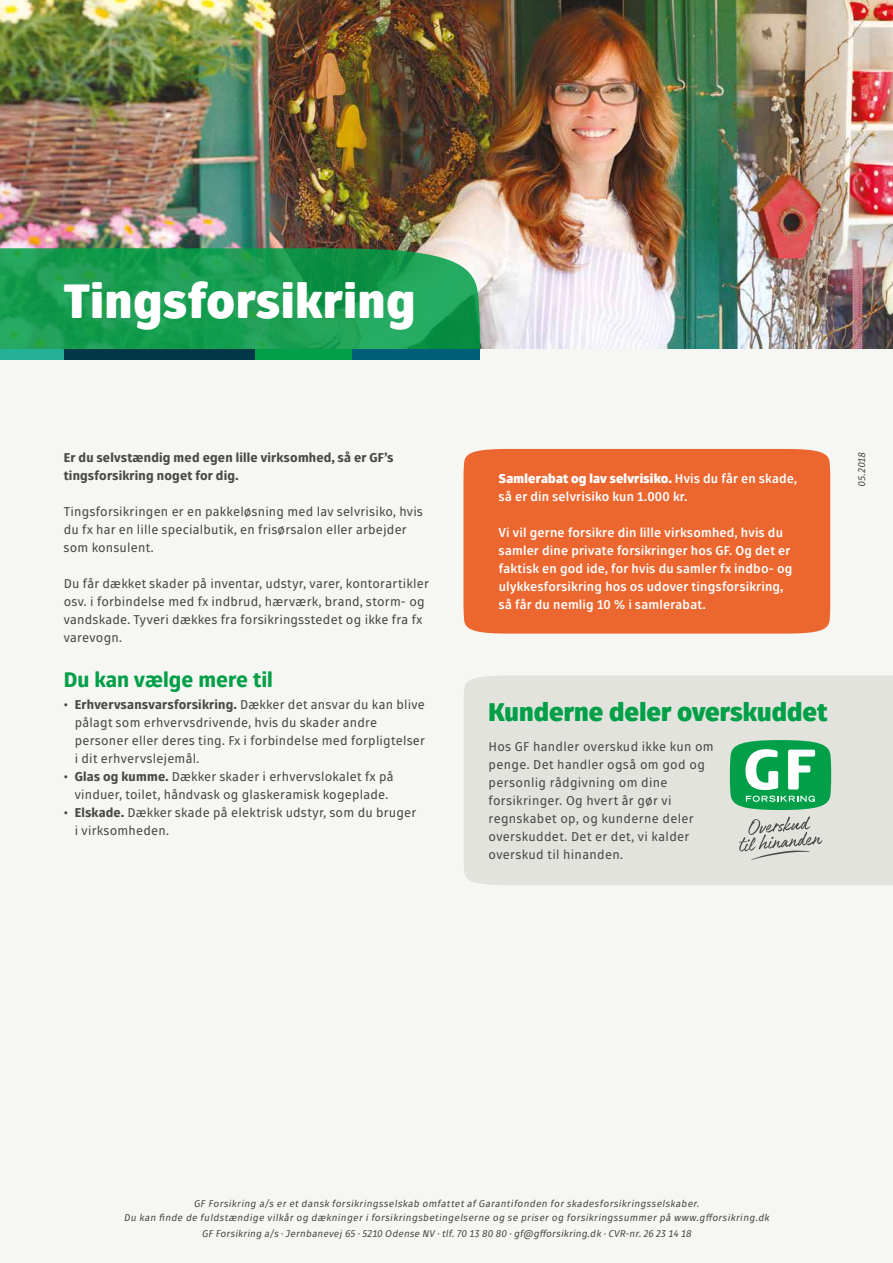
<style>
.page{position:relative;width:893px;height:1263px;background:#fff}
.page>*{position:absolute;margin:0;border:0;box-sizing:border-box;transform-origin:0 0}
.t1{font:900 48px "Fuse V.2 Display";letter-spacing:.02em;color:#fff}
.t2{font:900 25.5px "Fuse V.2 Display";letter-spacing:.005em;color:#009f48}
.t3{font:800 21px "Fuse V.2 Display";color:#009f48}
.t4{font:12.75px/18px "Fuse V.2 Display";letter-spacing:.02em;color:#4a4a49}
.t5{font:700 12.75px/18px "Fuse V.2 Display";letter-spacing:.015em;color:#fff}
.t6{font:800 12.75px/18px "Fuse V.2 Display";letter-spacing:.015em;color:#4a4a49}
.t7{font:italic 9.75px "Fuse V.2 Display";letter-spacing:.045em;color:#4a4a49}
.t8{font:italic 9.75px "Fuse V.2 Display";letter-spacing:.025em;color:#4a4a49}
.s1{font-weight:800}
.s2{font-weight:900}
</style>
<div class="page">
<img style="left:0;top:0;width:893px;height:350px">
<div style="left:0;top:350px;width:893px;height:913px;background:#f6f6f3"></div>
<svg style="left:0;top:248px;width:480px;height:102px;background:#1d9e54"></svg>
<div style="left:255px;top:350px;width:208px;height:10px;background:#009f48"></div>
<div style="left:64px;top:350px;width:191px;height:10px;background:#013847"></div>
<div style="left:353px;top:350px;width:127px;height:10px;background:#005e78"></div>
<div style="left:0;top:350px;width:64px;height:10px;background:#23b096"></div>
<div style="left:463px;top:449px;width:367px;height:185px;background:#ec6730"></div>
<div style="left:463px;top:676px;width:430px;height:209px;background:#e3e3de"></div>
<svg style="left:730px;top:740px;width:101px;height:70px"></svg>
<svg style="left:739px;top:816px;width:83px;height:44px;background:#c8c8c4"></svg>
<h1 class="t1" style="left:64px;top:268px;width:353px">Tingsforsikring</h1>
<p class="t6" style="left:64px;top:448px;width:331px">Er du selvstændig med egen lille virksomhed, så er GF’s tingsforsikring noget for dig.</p>
<p class="t4" style="left:64px;top:503px;width:361px">Tingsforsikringen er en pakkeløsning med lav selvrisiko, hvis du fx har en lille specialbutik, en frisørsalon eller arbejder som konsulent.</p>
<p class="t4" style="left:64px;top:575px;width:366px">Du får dækket skader på inventar, udstyr, varer, kontorartikler osv. i forbindelse med fx indbrud, hærværk, brand, storm- og vandskade. Tyveri dækkes fra forsikringsstedet og ikke fra fx varevogn.</p>
<h3 class="t3" style="left:64px;top:666px;width:211px">Du kan vælge mere til</h3>
<p class="t4" style="left:75px;top:696px;width:352px;text-indent:-11px">• <span class="s1">Erhvervsansvarsforsikring.</span> Dækker det ansvar du kan blive pålagt som erhvervsdrivende, hvis du skader andre personer eller deres ting. Fx i forbindelse med forpligtelser i dit erhvervslejemål.</p>
<p class="t4" style="left:64px;top:768px;width:331px;text-align:center">• <span class="s1">Glas og kumme.</span> Dækker skader i erhvervslokalet fx på vinduer, toilet, håndvask og glaskeramisk kogeplade.</p>
<p class="t4" style="left:75px;top:804px;width:343px;text-indent:-11px">• <span class="s1">Elskade.</span> Dækker skade på elektrisk udstyr, som du bruger i virksomheden.</p>
<p class="t5" style="left:499px;top:470px;width:300px"><span class="s2">Samlerabat og lav selvrisiko.</span> Hvis du får en skade, så er din selvrisiko kun 1.000 kr.</p>
<p class="t5" style="left:499px;top:524px;width:295px">Vi vil gerne forsikre din lille virksomhed, hvis du samler dine private forsikringer hos GF. Og det er faktisk en god ide, for hvis du samler fx indbo- og ulykkesforsikring hos os udover tingsforsikring, så får du nemlig 10 % i samlerabat.</p>
<p class="t7" style="left:856px;top:487px;width:36px;rotate:-90deg">05.2018</p>
<h2 class="t2" style="left:489px;top:694px;width:340px">Kunderne deler overskuddet</h2>
<p class="t4" style="left:489px;top:738px;width:227px">Hos GF handler overskud ikke kun om penge. Det handler også om god og personlig rådgivning om dine forsikringer. Og hvert år gør vi regnskabet op, og kunderne deler overskuddet. Det er det, vi kalder overskud til hinanden.</p>
<p class="t7" style="left:194px;top:1198px;width:507px">GF Forsikring a/s er et dansk forsikringsselskab omfattet af Garantifonden for skadesforsikringsselskaber.</p>
<p class="t8" style="left:202px;top:1228px;width:491px">GF Forsikring a/s ∙ Jernbanevej 65 ∙ 5210 Odense NV ∙ tlf. 70 13 80 80 ∙ gf@gfforsikring.dk ∙ CVR-nr. 26 23 14 18</p>
<p class="t7" style="left:124px;top:1212px;width:646px">Du kan finde de fuldstændige vilkår og dækninger i forsikringsbetingelserne og se priser og forsikringssummer på www.gfforsikring.dk</p>
</div>
